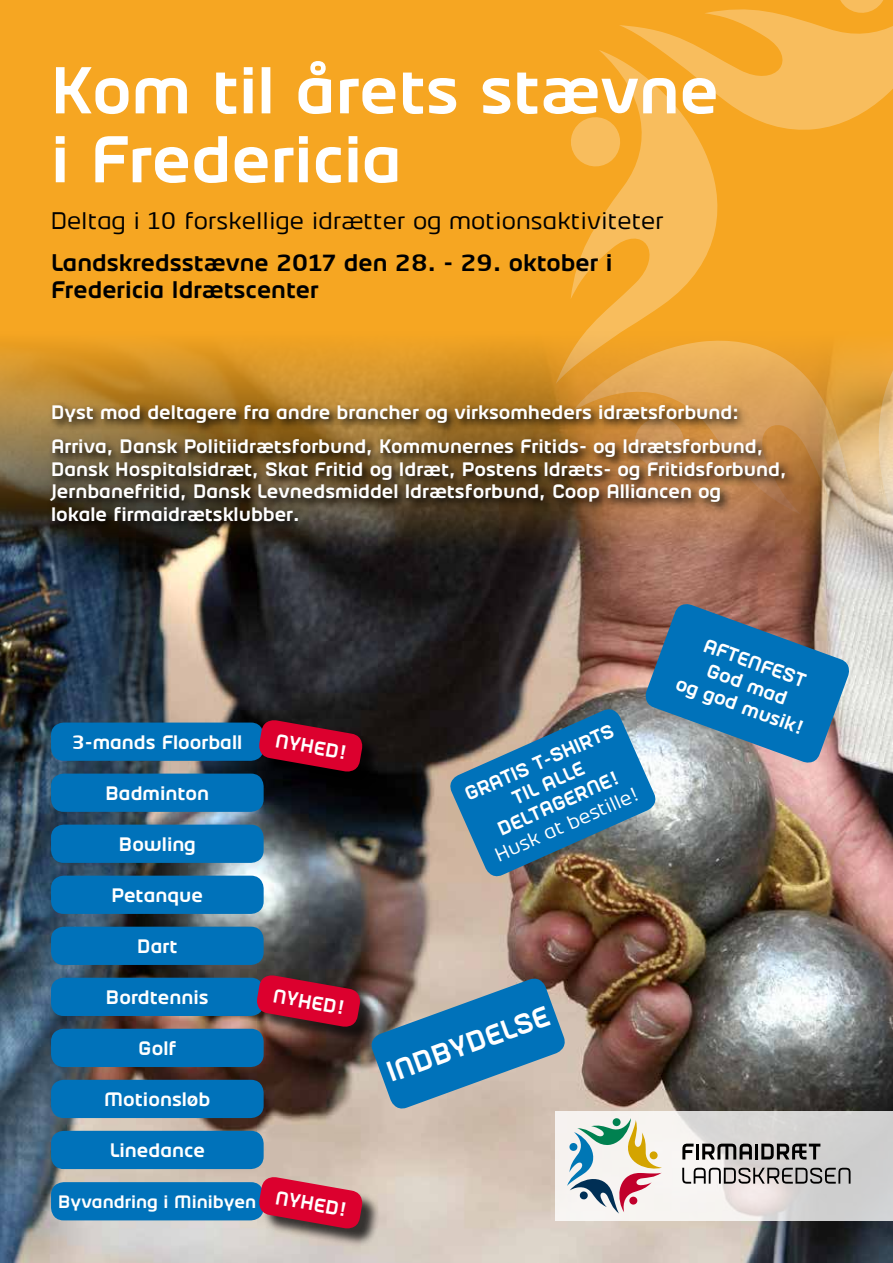
<style>
.page{position:relative;width:893px;height:1263px;background:#f6a622}
.page>*{position:absolute;margin:0;border:0;box-sizing:border-box;transform-origin:0 0}
.t1{font:700 66px/69px "Firm";color:#fff}
.t2{font:700 28.5px "Firm";color:#fff}
.t3{font:700 24px/27px "Firm";color:#000}
.t4{font:24px "Firm";color:#000}
.t5{font:700 19.5px/22.5px "Firm";color:#fff}
.t6{font:19.5px "Firm";color:#fff}
.t7{font:700 18px "Firm";color:#fff}
</style>
<div class="page">
<svg style="left:620px;top:0;width:273px;height:130px"></svg>
<svg style="left:570px;top:50px;width:151px;height:282px"></svg>
<img style="left:0;top:332px;width:893px;height:931px">
<svg style="left:556px;top:1111px;width:337px;height:109px;background:#dedcdb"></svg>
<svg style="left:567px;top:1118px;width:95px;height:95px;background:#c5c6c0"></svg>
<svg style="left:682px;top:1143px;width:12px;height:16px"></svg>
<hr style="left:696px;top:1143px;width:3px;height:16px;background:#000">
<svg style="left:702px;top:1143px;width:50px;height:16px"></svg>
<hr style="left:755px;top:1143px;width:3px;height:16px;background:#000">
<svg style="left:761px;top:1143px;width:59px;height:16px"></svg>
<svg style="left:682px;top:1168px;width:168px;height:15px;background:#979493"></svg>
<svg style="left:47px;top:401px;width:750px;height:132px;background:#73542d"></svg>
<img style="left:446px;top:600px;width:407px;height:280px">
<svg style="left:368px;top:975px;width:200px;height:137px;background:#588cac"></svg>
<div style="left:51px;top:773px;width:213px;height:39px;background:#0072ba;border-radius:13px"></div>
<div style="left:51px;top:825px;width:213px;height:38px;background:#0072ba;border-radius:13px"></div>
<div style="left:51px;top:876px;width:213px;height:38px;background:#0072ba;border-radius:13px"></div>
<div style="left:51px;top:927px;width:213px;height:38px;background:#0072ba;border-radius:13px"></div>
<div style="left:51px;top:978px;width:213px;height:38px;background:#0072ba;border-radius:13px"></div>
<div style="left:51px;top:722px;width:213px;height:39px;background:#0072ba;border-radius:13px"></div>
<div style="left:51px;top:1029px;width:213px;height:38px;background:#0072ba;border-radius:13px"></div>
<div style="left:51px;top:1080px;width:213px;height:38px;background:#0072ba;border-radius:13px"></div>
<div style="left:51px;top:1131px;width:213px;height:38px;background:#0072ba;border-radius:13px"></div>
<div style="left:51px;top:1182px;width:213px;height:38px;background:#0072ba;border-radius:13px"></div>
<div style="left:259px;top:978px;width:119px;height:67px;background:#000;opacity:.75"></div>
<svg style="left:255px;top:973px;width:107px;height:56px;background:#a11431"></svg>
<div style="left:262px;top:1179px;width:118px;height:68px;background:#000;opacity:.75"></div>
<svg style="left:257px;top:1175px;width:107px;height:55px;background:#c43551"></svg>
<div style="left:262px;top:723px;width:119px;height:67px;background:#000;opacity:.75"></div>
<svg style="left:257px;top:718px;width:107px;height:55px;background:#910726"></svg>
<h1 class="t1" style="left:51px;top:58px;width:669px">Kom til årets stævne i Fredericia</h1>
<p class="t4" style="left:51px;top:207px;width:614px">Deltag i 10 forskellige idrætter og motionsaktiviteter</p>
<p class="t3" style="left:51px;top:250px;width:563px">Landskredsstævne 2017 den 28. - 29. oktober i<br>Fredericia Idrætscenter</p>
<p class="t5" style="left:51px;top:395px;width:714px;line-height:34.5px">Dyst mod deltagere fra andre brancher og virksomheders idrætsforbund:<br>Arriva, Dansk Politiidrætsforbund, Kommunernes Fritids- og Idrætsforbund,</p>
<p class="t5" style="left:51px;top:458px;width:737px">Dansk Hospitalsidræt, Skat Fritid og Idræt, Postens Idræts- og Fritidsforbund,<br>Jernbanefritid, Dansk Levnedsmiddel Idrætsforbund, Coop Alliancen og<br>lokale firmaidrætsklubber.</p>
<p class="t5" style="left:72px;top:732px;width:171px">3-mands Floorball</p>
<p class="t5" style="left:105px;top:783px;width:105px">Badminton</p>
<p class="t5" style="left:119px;top:834px;width:78px">Bowling</p>
<p class="t5" style="left:111px;top:885px;width:93px">Petanque</p>
<p class="t5" style="left:137px;top:936px;width:42px">Dart</p>
<p class="t5" style="left:106px;top:987px;width:104px">Bordtennis</p>
<p class="t5" style="left:138px;top:1038px;width:40px">Golf</p>
<p class="t5" style="left:104px;top:1089px;width:108px">Motionsløb</p>
<p class="t5" style="left:110px;top:1140px;width:97px">Linedance</p>
<p class="t7" style="left:58px;top:1191px;width:200px">Byvandring i Minibyen</p>
<p class="t5" style="left:277px;top:730px;width:73px;rotate:10deg">NYHED!</p>
<p class="t5" style="left:275px;top:985px;width:73px;rotate:10deg">NYHED!</p>
<p class="t5" style="left:277px;top:1187px;width:73px;rotate:10deg">NYHED!</p>
<p class="t5" style="left:461px;top:785px;width:163px;text-align:center;rotate:-24deg">GRATIS T-SHIRTS<br>TIL ALLE<br>DELTAGERNE!</p>
<p class="t6" style="left:492px;top:845px;width:155px;rotate:-24deg">Husk at bestille!</p>
<p class="t5" style="left:696px;top:630px;width:135px;text-align:center;rotate:20deg">AFTENFEST<br>God mad<br>og god musik!</p>
<h2 class="t2" style="left:382px;top:1057px;width:173px;rotate:-20deg">INDBYDELSE</h2>
</div>
